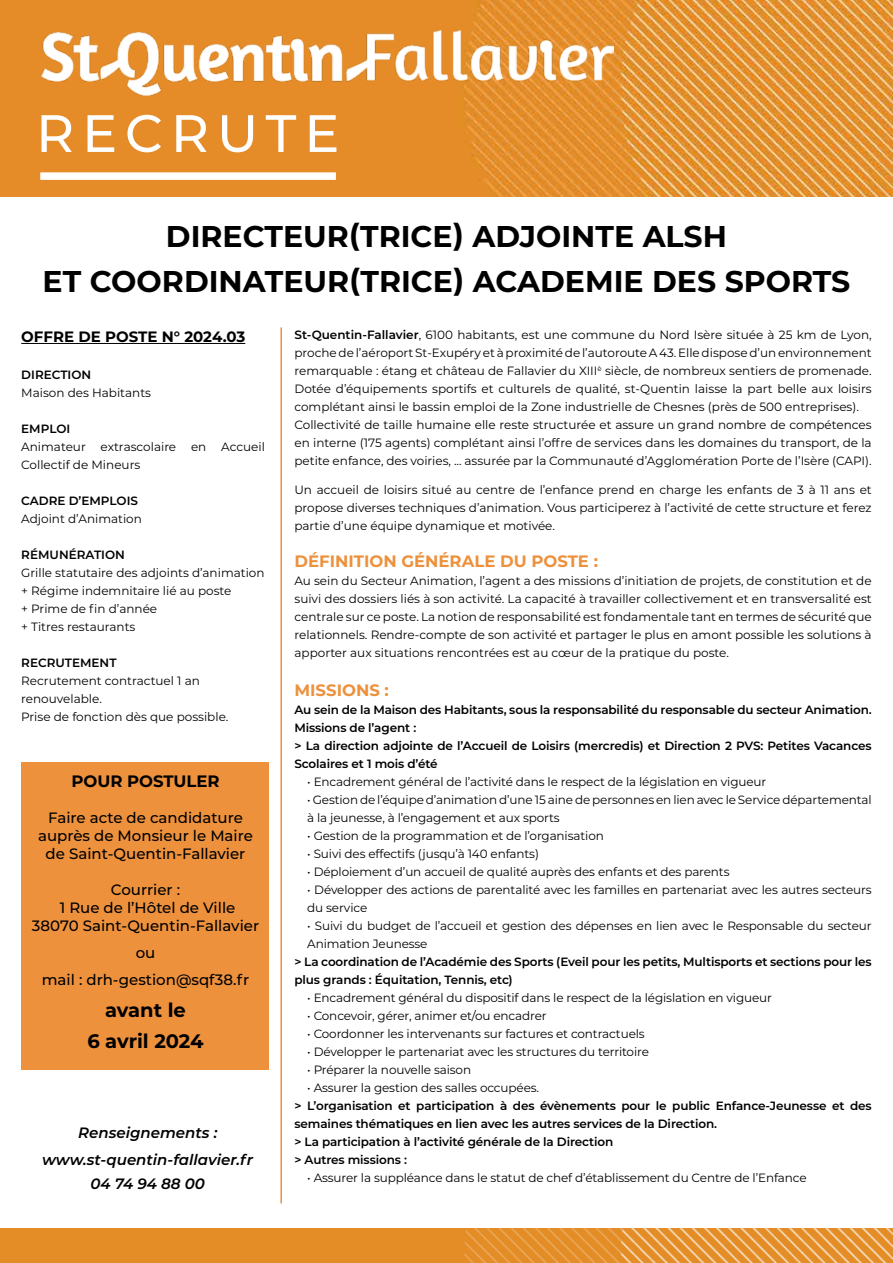
<style>
.page{position:relative;width:893px;height:1263px;background:#fff}
.page>*{position:absolute;margin:0;border:0;box-sizing:border-box;transform-origin:0 0}
.t1{font:500 52.5px "Montserrat";letter-spacing:.15em;color:#fff}
.t2{font:700 30px/45px "Montserrat";color:#000;text-align:center}
.t3{font:700 19.5px/31.5px "Montserrat";letter-spacing:-.005em;color:#000;text-align:center}
.t4{font:700 16.5px "Montserrat";color:#ed913d}
.t5{font:700 16.5px "Montserrat";color:#000}
.t6{font:500 15px/18px "Montserrat";color:#000;text-align:center}
.t7{font:italic 600 15px/27px "Montserrat";color:#000;text-align:center}
.t8{font:700 15px "Montserrat";color:#000}
.t9{font:12px/18px "Montserrat";letter-spacing:-.01em;color:#000}
.t10{font:600 12px/18px "Montserrat";letter-spacing:-.01em;color:#000}
.s1{font-weight:600}
</style>
<div class="page">
<div style="left:21px;top:762px;width:248px;height:308px;background:#ed913d"></div>
<img style="left:0;top:0;width:893px;height:197px">
<img style="left:36px;top:30px;width:578px;height:70px">
<div style="left:40px;top:172px;width:296px;height:8px;background:#fff"></div>
<img style="left:0;top:1229px;width:893px;height:34px">
<hr style="left:21px;top:343px;width:224px;height:1px;background:#000">
<hr style="left:280px;top:327px;width:2px;height:876px;background:#ed913d">
<h1 class="t1" style="left:36px;top:97px;width:305px">RECRUTE</h1>
<h2 class="t2" style="left:43px;top:212px;width:809px">DIRECTEUR(TRICE) ADJOINTE ALSH<br>ET COORDINATEUR(TRICE) ACADEMIE DES SPORTS</h2>
<p class="t8" style="left:21px;top:326px;width:226px">OFFRE DE POSTE N° 2024.03</p>
<p class="t10" style="left:21px;top:365px;width:72px">DIRECTION</p>
<p class="t9" style="left:21px;top:383px;width:131px">Maison des Habitants</p>
<p class="t10" style="left:21px;top:419px;width:51px">EMPLOI</p>
<p class="t9" style="left:21px;top:437px;width:245px">Animateur extrascolaire en Accueil<br>Collectif de Mineurs</p>
<p class="t10" style="left:21px;top:491px;width:118px">CADRE D’EMPLOIS</p>
<p class="t9" style="left:21px;top:509px;width:122px">Adjoint d’Animation</p>
<p class="t10" style="left:21px;top:545px;width:105px">RÉMUNÉRATION</p>
<p class="t9" style="left:21px;top:563px;width:245px">Grille statutaire des adjoints d’animation + Régime indemnitaire lié au poste<br>+ Prime de fin d’année<br>+ Titres restaurants</p>
<p class="t10" style="left:21px;top:653px;width:97px">RECRUTEMENT</p>
<p class="t9" style="left:21px;top:671px;width:209px">Recrutement contractuel 1 an renouvelable.<br>Prise de fonction dès que possible.</p>
<h3 class="t5" style="left:71px;top:769px;width:150px">POUR POSTULER</h3>
<p class="t6" style="left:38px;top:808px;width:216px">Faire acte de candidature auprès de Monsieur le Maire de Saint-Quentin-Fallavier</p>
<p class="t6" style="left:32px;top:880px;width:229px">Courrier :<br>1 Rue de l’Hôtel de Ville<br>38070 Saint-Quentin-Fallavier</p>
<p class="t6" style="left:42px;top:938px;width:209px;line-height:27px">ou<br>mail : drh-gestion@sqf38.fr</p>
<h3 class="t3" style="left:87px;top:993px;width:118px">avant le<br>6 avril 2024</h3>
<p class="t7" style="left:42px;top:1118px;width:212px">Renseignements : www.st-quentin-fallavier.fr</p>
<p class="t7" style="left:91px;top:1169px;width:116px">04 74 94 88 00</p>
<p class="t9" style="left:294px;top:325px;width:579px"><span class="s1">St-Quentin-Fallavier</span>, 6100 habitants, est une commune du Nord Isère située à 25 km de Lyon, proche de l’aéroport St-Exupéry et à proximité de l’autoroute A 43. Elle dispose d’un environnement remarquable : étang et château de Fallavier du XIII<sup>è</sup> siècle, de nombreux sentiers de promenade.<br>Dotée d’équipements sportifs et culturels de qualité, st-Quentin laisse la part belle aux loisirs complétant ainsi le bassin emploi de la Zone industrielle de Chesnes (près de 500 entreprises).<br>Collectivité de taille humaine elle reste structurée et assure un grand nombre de compétences en interne (175 agents) complétant ainsi l’offre de services dans les domaines du transport, de la petite enfance, des voiries, ... assurée par la Communauté d’Agglomération Porte de l’Isère (CAPI).</p>
<p class="t9" style="left:294px;top:480px;width:579px;text-align:justify">Un accueil de loisirs situé au centre de l’enfance prend en charge les enfants de 3 à 11 ans et propose diverses techniques d’animation. Vous participerez à l’activité de cette structure et ferez partie d’une équipe dynamique et motivée.</p>
<h3 class="t4" style="left:294px;top:549px;width:305px">DÉFINITION GÉNÉRALE DU POSTE :</h3>
<p class="t9" style="left:294px;top:571px;width:579px;text-align:justify">Au sein du Secteur Animation, l’agent a des missions d’initiation de projets, de constitution et de suivi des dossiers liés à son activité. La capacité à travailler collectivement et en transversalité est centrale sur ce poste. La notion de responsabilité est fondamentale tant en termes de sécurité que relationnels. Rendre-compte de son activité et partager le plus en amont possible les solutions à apporter aux situations rencontrées est au cœur de la pratique du poste.</p>
<h3 class="t4" style="left:294px;top:678px;width:96px">MISSIONS :</h3>
<p class="t10" style="left:294px;top:700px;width:579px">Au sein de la Maison des Habitants, sous la responsabilité du responsable du secteur Animation.<br>Missions de l’agent :<br>&gt; La direction adjointe de l’Accueil de Loisirs (mercredis) et Direction 2 PVS: Petites Vacances Scolaires et 1 mois d’été</p>
<p class="t9" style="left:307px;top:772px;width:461px">• Encadrement général de l’activité dans le respect de la législation en vigueur</p>
<p class="t9" style="left:307px;top:790px;width:566px">• Gestion de l’équipe d’animation d’une 15 aine de personnes en lien avec le Service départemental à la jeunesse, à l’engagement et aux sports</p>
<p class="t9" style="left:307px;top:826px;width:298px">• Gestion de la programmation et de l’organisation</p>
<p class="t9" style="left:307px;top:844px;width:233px">• Suivi des effectifs (jusqu’à 140 enfants)</p>
<p class="t9" style="left:307px;top:862px;width:424px">• Déploiement d’un accueil de qualité auprès des enfants et des parents</p>
<p class="t9" style="left:307px;top:880px;width:566px">• Développer des actions de parentalité avec les familles en partenariat avec les autres secteurs du service</p>
<p class="t9" style="left:307px;top:916px;width:566px">• Suivi du budget de l’accueil et gestion des dépenses en lien avec le Responsable du secteur<br>Animation Jeunesse</p>
<p class="t10" style="left:294px;top:952px;width:579px">&gt; La coordination de l’Académie des Sports (Eveil pour les petits, Multisports et sections pour les plus grands : Équitation, Tennis, etc)</p>
<p class="t9" style="left:307px;top:988px;width:466px">• Encadrement général du dispositif dans le respect de la législation en vigueur</p>
<p class="t9" style="left:307px;top:1006px;width:241px">• Concevoir, gérer, animer et/ou encadrer</p>
<p class="t9" style="left:307px;top:1024px;width:339px">• Coordonner les intervenants sur factures et contractuels</p>
<p class="t9" style="left:307px;top:1042px;width:343px">• Développer le partenariat avec les structures du territoire</p>
<p class="t9" style="left:307px;top:1060px;width:165px">• Préparer la nouvelle saison</p>
<p class="t9" style="left:307px;top:1078px;width:233px">• Assurer la gestion des salles occupées.</p>
<p class="t10" style="left:294px;top:1096px;width:579px">&gt; L’organisation et participation à des évènements pour le public Enfance-Jeunesse et des semaines thématiques en lien avec les autres services de la Direction.<br>&gt; La participation à l’activité générale de la Direction<br>&gt; Autres missions :</p>
<p class="t9" style="left:307px;top:1168px;width:501px">• Assurer la suppléance dans le statut de chef d’établissement du Centre de l’Enfance</p>
</div>
